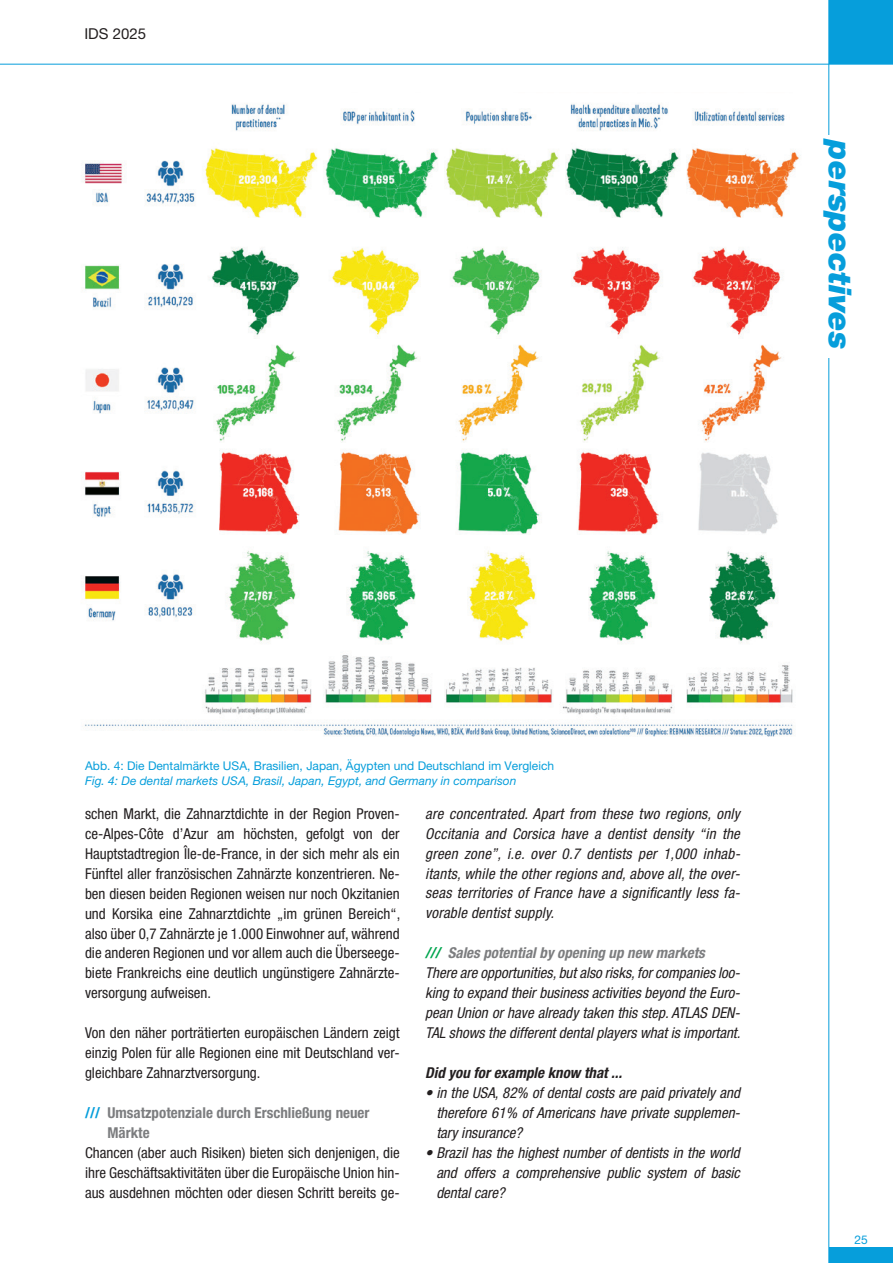
<style>
.page{position:relative;width:893px;height:1263px;background:#fff}
.page>*{position:absolute;margin:0;border:0;box-sizing:border-box;transform-origin:0 0}
.t1{font:italic 900 31.8px "Helvetica Neue LT Pro";color:#069edb}
.t2{font:condensed 15px/20px "Helvetica Neue LT Pro";color:#231f20;text-align:justify}
.t3{font:italic condensed 15px/20px "Helvetica Neue LT Pro";color:#231f20;text-align:justify}
.t4{font:700 condensed 15px/20px "Helvetica Neue LT Pro";color:#7c7d7f}
.t5{font:italic 700 condensed 15px "Helvetica Neue LT Pro";color:#231f20}
.t6{font:15px "Helvetica Neue LT Pro";color:#231f20}
.t7{font:12px "Helvetica Neue LT Pro";color:#069edb}
.t8{font:italic 12px "Helvetica Neue LT Pro";color:#069edb}
.s1{color:#069edb}
.s2{font-weight:700;color:#00a54f}
.s3{font-weight:700;color:#7c7d7f}
</style>
<div class="page">
<div style="left:829px;top:0;width:64px;height:64px;background:#069edb"></div>
<hr style="left:0;top:64px;width:893px;height:1px;background:#069edb">
<hr style="left:828px;top:0;width:1px;height:1263px;background:#069edb">
<div style="left:829px;top:1248px;width:64px;height:15px;background:#069edb"></div>
<div style="left:824px;top:135px;width:32px;height:223px;background:#fff"></div>
<img style="left:83px;top:103px;width:718px;height:634px">
<p class="t6" style="left:84px;top:25px;width:63px">IDS 2025</p>
<h1 class="t1" style="left:859px;top:140px;width:212px;rotate:90deg">perspectives</h1>
<p class="t7" style="left:85px;top:758px;width:471px">Abb. 4: Die Dentalmärkte USA, Brasilien, Japan, Ägypten und Deutschland im Vergleich</p>
<p class="t8" style="left:85px;top:773px;width:433px">Fig. 4: De dental markets USA, Brasil, Japan, Egypt, and Germany in comparison</p>
<p class="t2" style="left:85px;top:803px;width:317px">schen Markt, die Zahnarztdichte in der Region Proven&shy;ce-Alpes-Côte d’Azur am höchsten, gefolgt von der Hauptstadtregion Île-de-France, in der sich mehr als ein Fünftel aller französischen Zahnärzte konzentrieren. Ne&shy;ben diesen beiden Regionen weisen nur noch Okzitanien und Korsika eine Zahnarztdichte „im grünen Bereich“, also über 0,7 Zahnärzte je 1.000 Einwohner auf, während die anderen Regionen und vor allem auch die Überseege&shy;biete Frankreichs eine deutlich ungünstigere Zahnärzte&shy;versorgung aufweisen.</p>
<p class="t2" style="left:85px;top:1023px;width:316px">Von den näher porträtierten europäischen Ländern zeigt einzig Polen für alle Regionen eine mit Deutschland ver&shy;gleichbare Zahnarztversorgung.</p>
<p class="t4" style="left:107px;top:1103px;width:264px;text-indent:-22px"><span class="s1">///</span> Umsatzpotenziale durch Erschließung neuer<br>Märkte</p>
<p class="t2" style="left:85px;top:1143px;width:316px">Chancen (aber auch Risiken) bieten sich denjenigen, die ihre Geschäftsaktivitäten über die Europäische Union hin&shy;aus ausdehnen möchten oder diesen Schritt bereits ge-</p>
<p class="t3" style="left:425px;top:804px;width:316px">are concentrated. Apart from these two regions, only Occitania and Corsica have a dentist density “in the green zone”, i.e. over 0.7 dentists per 1,000 inhab&shy;itants, while the other regions and, above all, the over&shy;seas territories of France have a significantly less fa&shy;vorable dentist supply.</p>
<p class="t3" style="left:425px;top:943px;width:317px;text-align:left"><span class="s2">///</span> <span class="s3">Sales potential by opening up new markets<br></span>There are opportunities, but also risks, for companies loo&shy;king to expand their business activities beyond the Euro&shy;pean Union or have already taken this step. ATLAS DEN-TAL shows the different dental players what is important.</p>
<p class="t5" style="left:425px;top:1064px;width:198px">Did you for example know that ...</p>
<p class="t3" style="left:436px;top:1083px;width:305px;text-indent:-11px">• in the USA, 82% of dental costs are paid privately and therefore 61% of Americans have private supplemen&shy;tary insurance?</p>
<p class="t3" style="left:436px;top:1143px;width:305px;text-indent:-11px">• Brazil has the highest number of dentists in the world and offers a comprehensive public system of basic dental care?</p>
<p class="t7" style="left:854px;top:1232px;width:15px">25</p>
</div>
